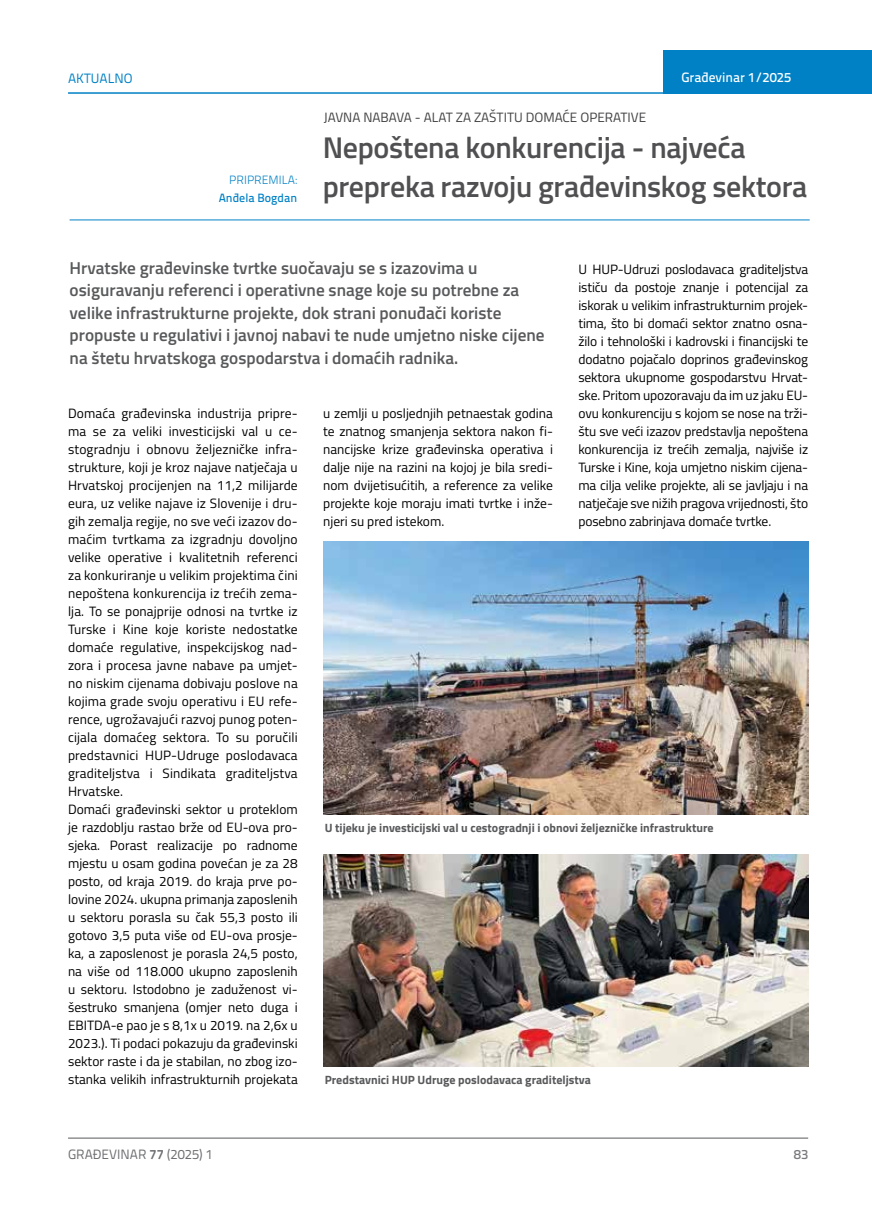
<style>
.page{position:relative;width:872px;height:1212px;background:#fff}
.page>*{position:absolute;margin:0;border:0;box-sizing:border-box;transform-origin:0 0}
.t1{font:600 30px/39px "Titillium";letter-spacing:-.01em;color:#505052}
.t2{font:600 17.25px/22.5px "Titillium";color:#58595b}
.t3{font:13.5px/18px "Titillium";color:#000;text-align:justify}
.t4{font:13.5px "Titillium";color:#414042}
.t5{font:13.5px "Titillium Text 22 L";color:#6d6e71}
.t6{font:500 13.5px "Titillium Text 22 L";color:#fff}
.t7{font:13.5px "Titillium Text 22 L";color:#0081c6}
.t8{font:500 13.5px "Titillium Text 22 L";color:#797a7d}
.t9{font:700 12px "Titillium";color:#58595b}
.t10{font:500 12px "Titillium Text 22 L";color:#0081c6}
.t11{font:300 12px "Titillium Text 22 L";color:#0081c6}
.s1{font-weight:700}
</style>
<div class="page">
<div style="left:663px;top:50px;width:209px;height:44px;background:#0081c6"></div>
<hr style="left:68px;top:92px;width:804px;height:2px;background:#0081c6">
<hr style="left:68px;top:1138px;width:740px;height:1px;background:#58595b">
<hr style="left:70px;top:220px;width:739px;height:1px;background:#0081c6">
<img style="left:324px;top:541px;width:484px;height:273px">
<img style="left:323px;top:855px;width:485px;height:211px">
<p class="t7" style="left:68px;top:68px;width:66px">AKTUALNO</p>
<p class="t6" style="left:681px;top:67px;width:111px">Građevinar 1/2025</p>
<p class="t11" style="left:229px;top:171px;width:69px">PRIPREMILA:</p>
<p class="t10" style="left:219px;top:188px;width:80px">Anđela Bogdan</p>
<p class="t4" style="left:324px;top:107px;width:324px">JAVNA NABAVA - ALAT ZA ZAŠTITU DOMAĆE OPERATIVE</p>
<h1 class="t1" style="left:323px;top:126px;width:486px">Nepoštena konkurencija - najveća prepreka razvoju građevinskog sektora</h1>
<p class="t2" style="left:70px;top:256px;width:476px">Hrvatske građevinske tvrtke suočavaju se s izazovima u osiguravanju referenci i operativne snage koje su potrebne za velike infrastrukturne projekte, dok strani ponuđači koriste propuste u regulativi i javnoj nabavi te nude umjetno niske cijene na štetu hrvatskoga gospodarstva i domaćih radnika.</p>
<p class="t3" style="left:578px;top:259px;width:231px">U HUP-Udruzi poslodavaca graditeljstva ističu da postoje znanje i potencijal za iskorak u velikim infrastrukturnim projek&shy;tima, što bi domaći sektor znatno osna&shy;žilo i tehnološki i kadrovski i financijski te dodatno pojačalo doprinos građevinskog sektora ukupnome gospodarstvu Hrvat&shy;ske. Pritom upozoravaju da im uz jaku EU&shy;ovu konkurenciju s kojom se nose na trži&shy;štu sve veći izazov predstavlja nepoštena konkurencija iz trećih zemalja, najviše iz Turske i Kine, koja umjetno niskim cijena&shy;ma cilja velike projekte, ali se javljaju i na natječaje sve nižih pragova vrijednosti, što posebno zabrinjava domaće tvrtke.</p>
<p class="t3" style="left:68px;top:403px;width:231px;text-align:left">Domaća građevinska industrija pripre&shy;ma se za veliki investicijski val u ce&shy;stogradnju i obnovu željezničke infra&shy;strukture, koji je kroz najave natječaja u Hrvatskoj procijenjen na 11,2 milijarde eura, uz velike najave iz Slovenije i dru&shy;gih zemalja regije, no sve veći izazov do&shy;maćim tvrtkama za izgradnju dovoljno velike operative i kvalitetnih referenci za konkuriranje u velikim projektima čini nepoštena konkurencija iz trećih zema&shy;lja. To se ponajprije odnosi na tvrtke iz Turske i Kine koje koriste nedostatke domaće regulative, inspekcijskog nad&shy;zora i procesa javne nabave pa umjet&shy;no niskim cijenama dobivaju poslove na kojima grade svoju operativu i EU refe&shy;rence, ugrožavajući razvoj punog poten&shy;cijala domaćeg sektora. To su poručili predstavnici HUP-Udruge poslodavaca graditeljstva i Sindikata graditeljstva Hrvatske.<br>Domaći građevinski sektor u proteklom je razdoblju rastao brže od EU-ova pro&shy;sjeka. Porast realizacije po radnome mjestu u osam godina povećan je za 28 posto, od kraja 2019. do kraja prve po&shy;lovine 2024. ukupna primanja zaposlenih u sektoru porasla su čak 55,3 posto ili gotovo 3,5 puta više od EU-ova prosje&shy;ka, a zaposlenost je porasla 24,5 posto, na više od 118.000 ukupno zaposlenih u sektoru. Istodobno je zaduženost vi&shy;šestruko smanjena (omjer neto duga i EBITDA-e pao je s 8,1x u 2019. na 2,6x u 2023.). Ti podaci pokazuju da građevinski sektor raste i da je stabilan, no zbog izo&shy;stanka velikih infrastrukturnih projekata</p>
<p class="t3" style="left:323px;top:403px;width:231px">u zemlji u posljednjih petnaestak godina te znatnog smanjenja sektora nakon fi&shy;nancijske krize građevinska operativa i dalje nije na razini na kojoj je bila sredi&shy;nom dvijetisućitih, a reference za velike projekte koje moraju imati tvrtke i inže&shy;njeri su pred istekom.</p>
<p class="t9" style="left:325px;top:819px;width:390px">U tijeku je investicijski val u cestogradnji i obnovi željezničke infrastrukture</p>
<p class="t9" style="left:325px;top:1071px;width:268px">Predstavnici HUP Udruge poslodavaca graditeljstva</p>
<p class="t5" style="left:68px;top:1144px;width:146px">GRAĐEVINAR <span class="s1">77</span> (2025) 1</p>
<p class="t8" style="left:794px;top:1144px;width:16px">83</p>
</div>
